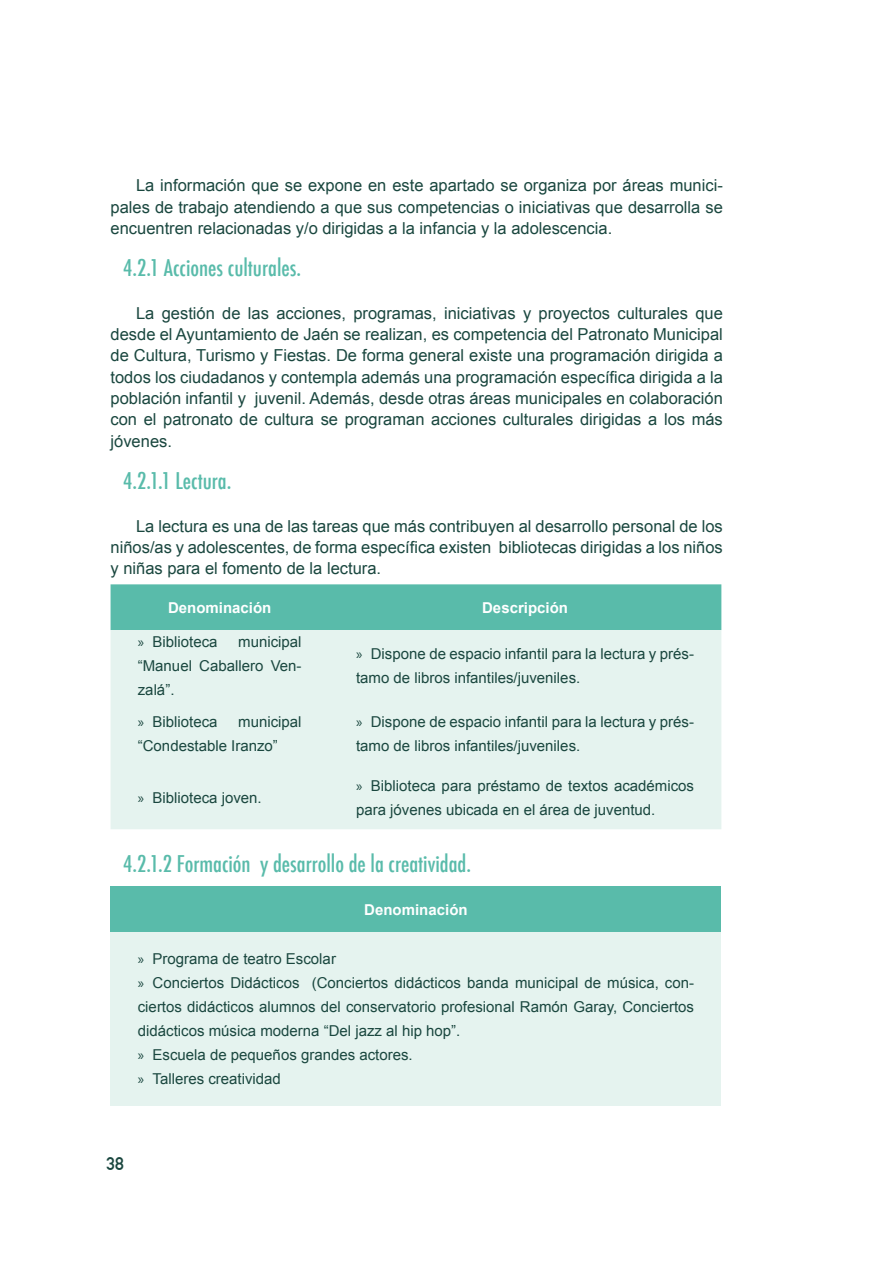
<style>
.page{position:relative;width:893px;height:1263px;background:#fff}
.page>*{position:absolute;margin:0;border:0;box-sizing:border-box;transform-origin:0 0}
.t1{font:500 condensed 22.5px "Futura";color:#59bbaa}
.t2{font:700 18px "DIN Alternate";color:#1a473f}
.t3{font:16.5px/21.3px "Arial";color:#1a473f;text-align:justify}
.t4{font:15px/24px "Arial";color:#1a473f}
.t5{font:700 15px "Arial";color:#fff}
.s1{font-family:"Myriad Pro"}
</style>
<div class="page">
<div style="left:111px;top:584px;width:610px;height:46px;background:#59bbaa"></div>
<div style="left:111px;top:630px;width:610px;height:199px;background:#e5f3ef"></div>
<div style="left:111px;top:886px;width:610px;height:46px;background:#59bbaa"></div>
<div style="left:111px;top:932px;width:610px;height:174px;background:#e5f3ef"></div>
<p class="t3" style="left:111px;top:175px;width:614px;text-indent:26px">La información que se expone en este apartado se organiza por áreas munici&shy;pales de trabajo atendiendo a que sus competencias o iniciativas que desarrolla se encuentren relacionadas y/o dirigidas a la infancia y la adolescencia.</p>
<h1 class="t1" style="left:123px;top:254px;width:179px">4.2.1 Acciones culturales.</h1>
<p class="t3" style="left:111px;top:303px;width:614px;text-indent:26px">La gestión de las acciones, programas, iniciativas y proyectos culturales que desde el Ayuntamiento de Jaén se realizan, es competencia del Patronato Municipal de Cultura, Turismo y Fiestas. De forma general existe una programación dirigida a todos los ciudadanos y contempla además una programación específica dirigida a la población infantil y juvenil. Además, desde otras áreas municipales en colaboración con el patronato de cultura se programan acciones culturales dirigidas a los más jóvenes.</p>
<h1 class="t1" style="left:123px;top:466px;width:110px">4.2.1.1 Lectura.</h1>
<p class="t3" style="left:111px;top:515px;width:614px;text-indent:26px">La lectura es una de las tareas que más contribuyen al desarrollo personal de los niños/as y adolescentes, de forma específica existen bibliotecas dirigidas a los niños y niñas para el fomento de la lectura.</p>
<p class="t5" style="left:168px;top:597px;width:105px">Denominación</p>
<p class="t5" style="left:482px;top:597px;width:87px">Descripción</p>
<p class="t4" style="left:138px;top:630px;width:81px"><span class="s1">»</span> Biblioteca</p>
<p class="t4" style="left:138px;top:630px;width:165px;text-align:justify;text-indent:100px">municipal “Manuel Caballero Ven&shy;zalá”.</p>
<p class="t4" style="left:356px;top:642px;width:340px"><span class="s1">»</span> Dispone de espacio infantil para la lectura y prés&shy;tamo de libros infantiles/juveniles.</p>
<p class="t4" style="left:138px;top:709px;width:81px"><span class="s1">»</span> Biblioteca</p>
<p class="t4" style="left:138px;top:709px;width:165px;text-indent:100px">municipal “Condestable Iranzo”</p>
<p class="t4" style="left:356px;top:709px;width:340px"><span class="s1">»</span> Dispone de espacio infantil para la lectura y prés&shy;tamo de libros infantiles/juveniles.</p>
<p class="t4" style="left:138px;top:786px;width:125px"><span class="s1">»</span> Biblioteca joven.</p>
<p class="t4" style="left:356px;top:774px;width:340px"><span class="s1">»</span> Biblioteca para préstamo de textos académicos para jóvenes ubicada en el área de juventud.</p>
<h1 class="t1" style="left:123px;top:849px;width:349px">4.2.1.2 Formación y desarrollo de la creatividad.</h1>
<p class="t5" style="left:364px;top:899px;width:105px">Denominación</p>
<p class="t4" style="left:138px;top:947px;width:558px"><span class="s1">»</span> Programa de teatro Escolar<br><span class="s1">»</span> Conciertos Didácticos (Conciertos didácticos banda municipal de música, con&shy;ciertos didácticos alumnos del conservatorio profesional Ramón Garay, Conciertos didácticos música moderna “Del jazz al hip hop”.<br><span class="s1">»</span> Escuela de pequeños grandes actores.<br><span class="s1">»</span> Talleres creatividad</p>
<p class="t2" style="left:106px;top:1149px;width:19px">38</p>
</div>
